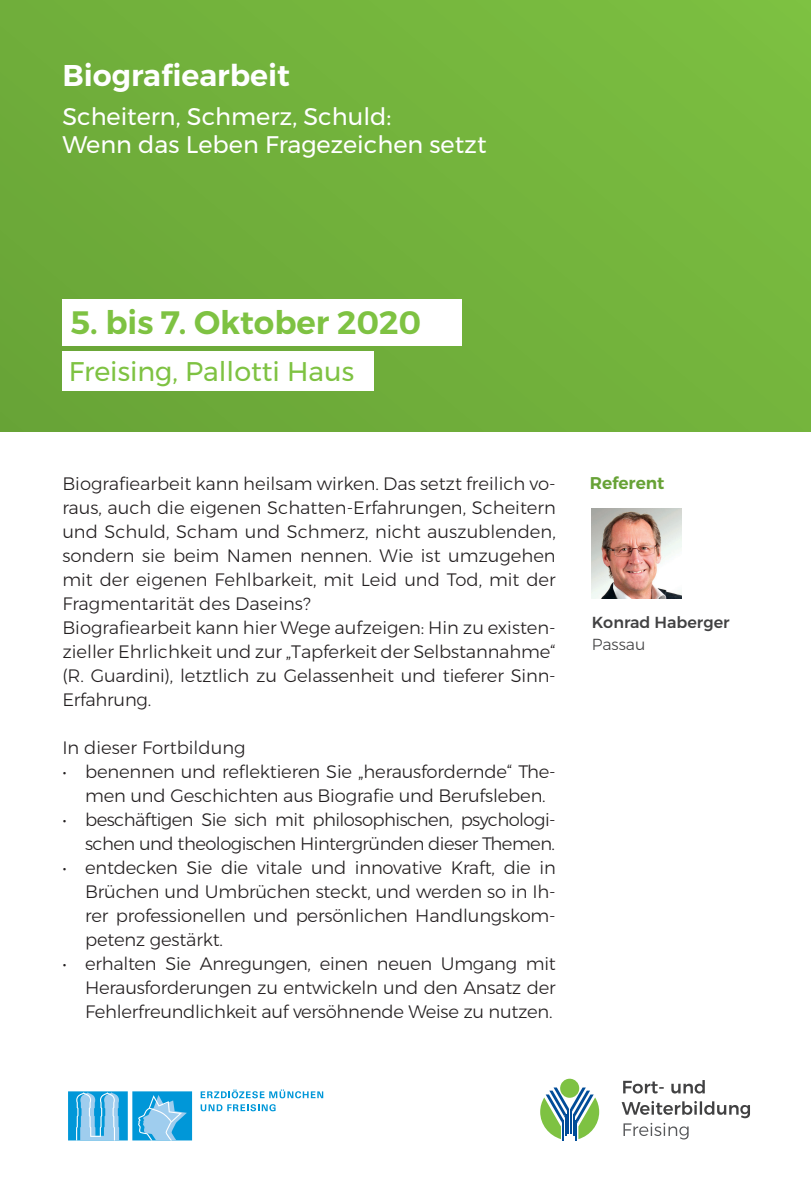
<style>
.page{position:relative;width:811px;height:1191px;background:#fff}
.page>*{position:absolute;margin:0;border:0;box-sizing:border-box;transform-origin:0 0}
.t1{font:600 32.4px "Montserrat";color:#7ec242}
.t2{font:600 30px "Montserrat";color:#fff}
.t3{font:27px "Montserrat";color:#7ec242}
.t4{font:24px/28.8px "Montserrat";color:#fff}
.t5{font:300 18px/24px "Montserrat";letter-spacing:-.01em;color:#231f20}
.t6{font:300 18px/24px "Montserrat";letter-spacing:-.03em;color:#231f20;text-align:right}
.t7{font:600 17px "Montserrat";color:#67a236}
.t8{font:500 16px "Montserrat";color:#414142}
.t9{font:300 16px "Montserrat";color:#414142}
</style>
<div class="page">
<div style="left:0;top:0;width:811px;height:431px;background:#73b33c"></div>
<div style="left:62px;top:299px;width:400px;height:46px;background:#fff"></div>
<div style="left:62px;top:352px;width:312px;height:39px;background:#fff"></div>
<img style="left:591px;top:508px;width:90px;height:90px">
<svg style="left:201px;top:1089px;width:122px;height:9px"></svg>
<svg style="left:201px;top:1104px;width:75px;height:7px"></svg>
<div style="left:68px;top:1091px;width:60px;height:49px;background:#0097d8"></div>
<svg style="left:76px;top:1092px;width:43px;height:48px"></svg>
<div style="left:132px;top:1091px;width:60px;height:49px;background:#0097d8"></div>
<svg style="left:138px;top:1095px;width:49px;height:45px"></svg>
<hr style="left:562px;top:1120px;width:2px;height:20px;background:#004c98">
<hr style="left:575px;top:1120px;width:2px;height:20px;background:#004c98">
<div style="left:560px;top:1078px;width:19px;height:19px;background:#7ec242;border-radius:50%"></div>
<svg style="left:540px;top:1087px;width:59px;height:52px"></svg>
<svg style="left:621px;top:1101px;width:129px;height:38px"></svg>
<svg style="left:623px;top:1080px;width:82px;height:13px"></svg>
<h2 class="t2" style="left:62px;top:51px;width:229px">Biografiearbeit</h2>
<h3 class="t4" style="left:62px;top:101px;width:426px">Scheitern, Schmerz, Schuld:<br>Wenn das Leben Fragezeichen setzt</h3>
<h1 class="t1" style="left:70px;top:297px;width:353px">5. bis 7. Oktober 2020</h1>
<h3 class="t3" style="left:69px;top:351px;width:287px">Freising, Pallotti Haus</h3>
<p class="t5" style="left:62px;top:471px;width:495px">Biografiearbeit kann heilsam wirken. Das setzt freilich vo&shy;raus, auch die eigenen Schatten-Erfahrungen, Scheitern und Schuld, Scham und Schmerz, nicht auszublenden, sondern sie beim Namen nennen. Wie ist umzugehen mit der eigenen Fehlbarkeit, mit Leid und Tod, mit der Fragmentarität des Daseins?<br>Biografiearbeit kann hier Wege aufzeigen: Hin zu existen&shy;zieller Ehrlichkeit und zur „Tapferkeit der Selbstannahme“ (R. Guardini), letztlich zu Gelassenheit und tieferer Sinn-Erfahrung.</p>
<p class="t5" style="left:62px;top:735px;width:185px">In dieser Fortbildung</p>
<p class="t5" style="left:85px;top:759px;width:472px;text-indent:-23px">• benennen und reflektieren Sie „herausfordernde“ The&shy;men und Geschichten aus Biografie und Berufsleben.</p>
<p class="t6" style="left:62px;top:807px;width:495px">• beschäftigen Sie sich mit philosophischen, psychologi&shy;schen und theologischen Hintergründen dieser Themen.</p>
<p class="t5" style="left:85px;top:855px;width:472px;text-align:justify;text-indent:-23px">• entdecken Sie die vitale und innovative Kraft, die in Brüchen und Umbrüchen steckt, und werden so in Ih&shy;rer professionellen und persönlichen Handlungskom&shy;petenz gestärkt.</p>
<p class="t5" style="left:85px;top:951px;width:472px;text-align:justify;text-indent:-23px">• erhalten Sie Anregungen, einen neuen Umgang mit Herausforderungen zu entwickeln und den Ansatz der Fehlerfreundlichkeit auf versöhnende Weise zu nutzen.</p>
<p class="t7" style="left:590px;top:469px;width:76px">Referent</p>
<p class="t8" style="left:591px;top:610px;width:139px">Konrad Haberger</p>
<p class="t9" style="left:591px;top:633px;width:55px">Passau</p>
</div>
